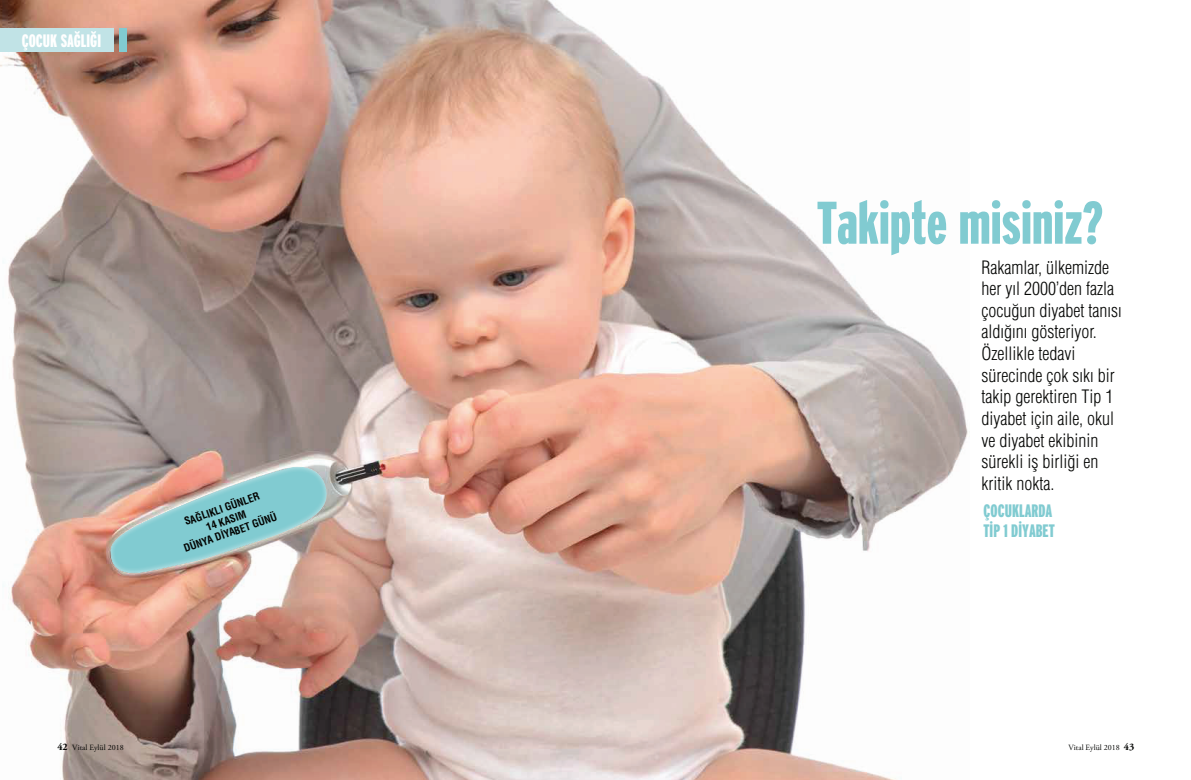
<style>
.page{position:relative;width:1191px;height:780px;background:#fff}
.page>*{position:absolute;margin:0;border:0;box-sizing:border-box;transform-origin:0 0}
.t1{font:900 extra-condensed 60px "Interstate";color:#81cbd1}
.t2{font:18px/21.6px "Helvetica Condensed Light Tr";color:#040503}
.t3{font:900 extra-condensed 18px/20.8px "Interstate";color:#81cbd1}
.t4{font:900 extra-condensed 18px "Interstate";color:#fff}
.t5{font:10.5px/12.6px "Helvetica Cond Bold Tr";color:#040503;text-align:center}
.t6{font:8px "Adobe Garamond Pro";color:#040503}
.s1{font-weight:700;font-size:10px}
</style>
<div class="page">
<img style="left:0;top:0;width:968px;height:780px">
<div style="left:110px;top:465px;width:218px;height:108px;background:#fff;opacity:.75"></div>
<div style="left:0;top:28px;width:113px;height:24px;background:#c1e3e6"></div>
<div style="left:119px;top:28px;width:8px;height:24px;background:#81cbd1"></div>
<p class="t4" style="left:22px;top:30px;width:81px">ÇOCUK SAĞLIĞI</p>
<p class="t5" style="left:173px;top:519px;width:100px;rotate:-20deg">SAĞLIKLI GÜNLER<br>14 KASIM<br>DÜNYA DİYABET GÜNÜ</p>
<h1 class="t1" style="left:817px;top:189px;width:287px">Takipte misiniz?</h1>
<p class="t2" style="left:981px;top:256px;width:142px">Rakamlar, ülkemizde her yıl 2000’den fazla çocuğun diyabet tanısı aldığını gösteriyor.<br>Özellikle tedavi sürecinde çok sıkı bir takip gerektiren Tip 1 diyabet için aile, okul ve diyabet ekibinin sürekli iş birliği en kritik nokta.</p>
<p class="t3" style="left:983px;top:499px;width:73px">ÇOCUKLARDA<br>TİP 1 DİYABET</p>
<p class="t6" style="left:57px;top:743px;width:68px"><span class="s1">42</span> Vital Eylül 2018</p>
<p class="t6" style="left:1068px;top:743px;width:67px">Vital Eylül 2018 <span class="s1">43</span></p>
</div>
